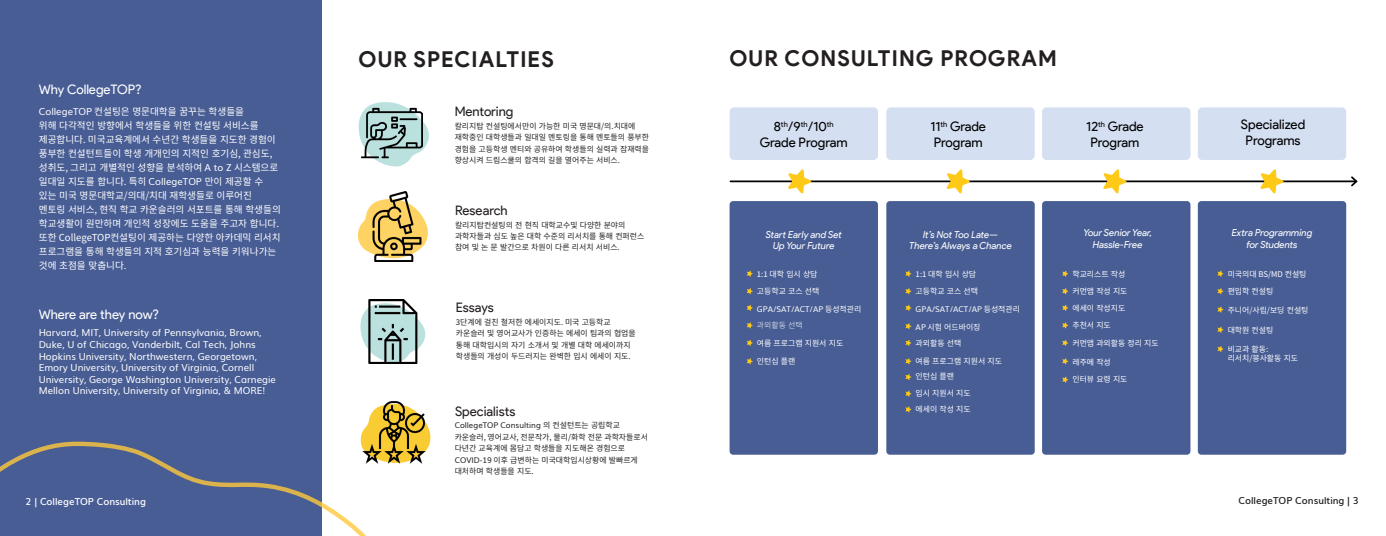
<style>
.page{position:relative;width:1386px;height:536px;background:#fff}
.page>*{position:absolute;margin:0;border:0;box-sizing:border-box;transform-origin:0 0}
.t1{font:700 21.88px "Product Sans";letter-spacing:.05em;color:#231f20}
.t2{font:13.12px "Product Sans";color:#000}
.t3{font:13.12px "Product Sans";color:#231f20}
.t4{font:13.12px "Product Sans";color:#fff}
.t5{font:9.62px/14px "Noto Sans KR";color:#fff}
.t6{font:9.62px/11.5px "Muli";color:#fff}
.t7{font:italic 9.62px "Product Sans";color:#fff}
.t8{font:600 9.62px "Muli";color:#fff}
.t9{font:600 9.62px "Muli";color:#231f20}
.t10{font:7.88px/11.4px "Noto Sans KR";color:#231f20}
.t11{font:7.88px "Noto Sans KR";color:#fff}
.t12{font:7.88px "Muli";color:#fff}
.t13{font:300 7.88px "Noto Sans KR";color:#fff}
.s1{font-family:"Muli"}
.s2{font-family:"Noto Sans KR"}
</style>
<div class="page">
<div style="left:730px;top:107px;width:148px;height:53px;background:#d4dff1;border-radius:4px"></div>
<div style="left:886px;top:107px;width:149px;height:53px;background:#d4dff1;border-radius:4px"></div>
<div style="left:1042px;top:107px;width:148px;height:53px;background:#d4dff1;border-radius:4px"></div>
<div style="left:1198px;top:107px;width:148px;height:53px;background:#d4dff1;border-radius:4px"></div>
<div style="left:0;top:0;width:322px;height:536px;background:#485d94"></div>
<svg style="left:358px;top:112px;width:71px;height:55px"></svg>
<svg style="left:358px;top:223px;width:4px;height:24px"></svg>
<svg style="left:361px;top:421px;width:70px;height:31px"></svg>
<img style="left:362px;top:192px;width:66px;height:69px">
<svg style="left:360px;top:310px;width:66px;height:37px"></svg>
<img style="left:366px;top:300px;width:54px;height:63px">
<img style="left:363px;top:401px;width:62px;height:62px">
<img style="left:361px;top:102px;width:61px;height:61px">
<svg style="left:0;top:439px;width:415px;height:97px"></svg>
<hr style="left:730px;top:180px;width:626px;height:2px;background:#000">
<svg style="left:1349px;top:176px;width:9px;height:11px"></svg>
<div style="left:730px;top:201px;width:148px;height:253px;background:#485d94;border-radius:4px"></div>
<div style="left:886px;top:201px;width:149px;height:253px;background:#485d94;border-radius:4px"></div>
<div style="left:1042px;top:201px;width:148px;height:253px;background:#485d94;border-radius:4px"></div>
<div style="left:1198px;top:201px;width:148px;height:253px;background:#485d94;border-radius:4px"></div>
<svg style="left:788px;top:169px;width:23px;height:24px"></svg>
<svg style="left:1218px;top:270px;width:5px;height:7px"></svg>
<svg style="left:1218px;top:288px;width:5px;height:6px"></svg>
<svg style="left:1218px;top:306px;width:5px;height:6px"></svg>
<svg style="left:1218px;top:326px;width:5px;height:7px"></svg>
<svg style="left:1218px;top:346px;width:5px;height:6px"></svg>
<svg style="left:747px;top:270px;width:6px;height:7px"></svg>
<svg style="left:747px;top:288px;width:6px;height:6px"></svg>
<svg style="left:747px;top:305px;width:6px;height:6px"></svg>
<svg style="left:747px;top:322px;width:6px;height:6px"></svg>
<svg style="left:747px;top:340px;width:6px;height:6px"></svg>
<svg style="left:747px;top:358px;width:6px;height:6px"></svg>
<svg style="left:1062px;top:270px;width:6px;height:7px"></svg>
<svg style="left:1062px;top:288px;width:6px;height:6px"></svg>
<svg style="left:1062px;top:305px;width:6px;height:6px"></svg>
<svg style="left:1062px;top:322px;width:6px;height:6px"></svg>
<svg style="left:1062px;top:340px;width:6px;height:6px"></svg>
<svg style="left:1062px;top:358px;width:6px;height:6px"></svg>
<svg style="left:1062px;top:376px;width:6px;height:6px"></svg>
<svg style="left:906px;top:270px;width:5px;height:7px"></svg>
<svg style="left:906px;top:288px;width:5px;height:6px"></svg>
<svg style="left:906px;top:305px;width:5px;height:6px"></svg>
<svg style="left:906px;top:323px;width:5px;height:6px"></svg>
<svg style="left:906px;top:340px;width:5px;height:6px"></svg>
<svg style="left:906px;top:358px;width:5px;height:6px"></svg>
<svg style="left:906px;top:374px;width:5px;height:6px"></svg>
<svg style="left:906px;top:390px;width:5px;height:6px"></svg>
<svg style="left:906px;top:406px;width:5px;height:6px"></svg>
<svg style="left:947px;top:169px;width:23px;height:24px"></svg>
<svg style="left:1103px;top:169px;width:23px;height:24px"></svg>
<svg style="left:1260px;top:169px;width:24px;height:24px"></svg>
<p class="t4" style="left:39px;top:82px;width:104px">Why CollegeTOP?</p>
<p class="t5" style="left:39px;top:105px;width:244px"><span class="s1">CollegeTOP</span> 컨설팅은 명문대학을 꿈꾸는 학생들을<br>위해 다각적인 방향에서 학생들을 위한 컨설팅 서비스를 제공합니다. 미국교육계에서 수년간 학생들을 지도한 경험이 풍부한 컨설턴트들이 학생 개개인의 지적인 호기심, 관심도, 성취도, 그리고 개별적인 성향을 분석하여 <span class="s1">A to Z</span> 시스템으로 일대일 지도를 합니다. 특히 <span class="s1">CollegeTOP</span> 만이 제공할 수 있는 미국 명문대학교/의대/치대 재학생들로 이루어진 멘토링 서비스, 현직 학교 카운슬러의 서포트를 통해 학생들의 학교생활이 원만하며 개인적 성장에도 도움을 주고자 합니다. 또한 CollegeTOP컨설팅이 제공하는 다양한 아카데믹 리서치 프로그램을 통해 학생들의 지적 호기심과 능력을 키워나가는 것에 초점을 맞춥니다.</p>
<p class="t4" style="left:39px;top:307px;width:122px">Where are they now?</p>
<p class="t6" style="left:39px;top:326px;width:239px">Harvard, MIT, University of Pennsylvania, Brown, Duke, U of Chicago, Vanderbilt, Cal Tech, Johns Hopkins University, Northwestern, Georgetown, Emory University, University of Virginia, Cornell University, George Washington University, Carnegie Mellon University, University of Virginia, &amp; MORE!</p>
<p class="t1" style="left:359px;top:45px;width:197px">OUR SPECIALTIES</p>
<p class="t3" style="left:455px;top:104px;width:60px">Mentoring</p>
<p class="t10" style="left:455px;top:120px;width:196px">칼리지탑 컨설팅에서만이 가능한 미국 명문대/의.치대에 재학중인 대학생들과 일대일 멘토링을 통해 멘토들의 풍부한 경험을 고등학생 멘티와 공유하여 학생들의 실력과 잠재력을 향상시켜 드림스쿨의 합격의 길을 열어주는 서비스.</p>
<p class="t3" style="left:455px;top:203px;width:54px">Research</p>
<p class="t10" style="left:455px;top:219px;width:191px">칼리지탑컨설팅의 전 현직 대학교수및 다양한 분야의 과학자들과 심도 높은 대학 수준의 리서치를 통해 컨퍼런스 참여 및 논 문 발간으로 차원이 다른 리서치 서비스.</p>
<p class="t3" style="left:456px;top:300px;width:40px">Essays</p>
<p class="t10" style="left:456px;top:316px;width:181px">3단계에 걸친 철저한 에세이지도. 미국 고등학교 카운슬러 및 영어교사가 인증하는 에세이 팀과의 협업을 통해 대학입시의 자기 소개서 및 개별 대학 에세이까지 학생들의 개성이 두드러지는 완벽한 입시 에세이 지도.</p>
<p class="t3" style="left:455px;top:403px;width:62px">Specialists</p>
<p class="t10" style="left:455px;top:420px;width:195px"><span class="s1">CollegeTOP Consulting</span> 의 컨설턴트는 공립학교 카운슬러, 영어교사, 전문작가, 물리/화학 전문 과학자들로서 다년간 교육계에 몸담고 학생들을 지도해온 경험으로<br><span class="s1">COVID-19</span> 이후 급변하는 미국대학입시상황에 발빠르게 대처하며 학생들을 지도.</p>
<p class="t1" style="left:730px;top:45px;width:329px">OUR CONSULTING PROGRAM</p>
<p class="t2" style="left:774px;top:119px;width:61px">8<sup>th</sup>/9<sup>th</sup>/10<sup>th</sup></p>
<p class="t2" style="left:760px;top:135px;width:89px">Grade Program</p>
<p class="t2" style="left:931px;top:119px;width:57px">11<sup>th</sup> Grade</p>
<p class="t2" style="left:934px;top:135px;width:51px">Program</p>
<p class="t2" style="left:1086px;top:119px;width:59px">12<sup>th</sup> Grade</p>
<p class="t2" style="left:1090px;top:135px;width:51px">Program</p>
<p class="t2" style="left:1241px;top:117px;width:66px">Specialized</p>
<p class="t2" style="left:1246px;top:133px;width:56px">Programs</p>
<p class="t7" style="left:766px;top:228px;width:78px">Start Early and Set</p>
<p class="t7" style="left:773px;top:240px;width:63px">Up Your Future</p>
<p class="t7" style="left:923px;top:228px;width:76px">It’s Not Too Late—</p>
<p class="t7" style="left:909px;top:240px;width:104px">There’s Always a Chance</p>
<p class="t7" style="left:1083px;top:227px;width:70px">Your Senior Year,</p>
<p class="t7" style="left:1093px;top:238px;width:51px">Hassle-Free</p>
<p class="t7" style="left:1232px;top:227px;width:82px">Extra Programming</p>
<p class="t7" style="left:1247px;top:238px;width:53px">for Students</p>
<p class="t11" style="left:757px;top:269px;width:62px">1:1 대학 입시 상담</p>
<p class="t11" style="left:916px;top:269px;width:62px">1:1 대학 입시 상담</p>
<p class="t11" style="left:1072px;top:269px;width:54px">학교리스트 작성</p>
<p class="t11" style="left:1228px;top:269px;width:80px">미국의대 BS/MD 컨설팅</p>
<p class="t11" style="left:757px;top:286px;width:64px">고등학교 코스 선택</p>
<p class="t12" style="left:757px;top:303px;width:106px">GPA/SAT/ACT/AP <span class="s2">등성적관리</span></p>
<p class="t11" style="left:916px;top:286px;width:64px">고등학교 코스 선택</p>
<p class="t12" style="left:916px;top:303px;width:106px">GPA/SAT/ACT/AP <span class="s2">등성적관리</span></p>
<p class="t11" style="left:1072px;top:286px;width:57px">커먼앱 작성 지도</p>
<p class="t11" style="left:1072px;top:303px;width:54px">에세이 작성지도</p>
<p class="t11" style="left:1228px;top:286px;width:47px">편입학 컨설팅</p>
<p class="t11" style="left:1228px;top:305px;width:82px">주니어/사립/보딩 컨설팅</p>
<p class="t13" style="left:757px;top:321px;width:47px">과외활동 선택</p>
<p class="t11" style="left:757px;top:338px;width:88px">여름 프로그램 지원서 지도</p>
<p class="t11" style="left:757px;top:356px;width:40px">인턴십 플랜</p>
<p class="t11" style="left:916px;top:322px;width:66px"><span class="s1">AP</span> 시험 어드바이징</p>
<p class="t11" style="left:916px;top:338px;width:47px">과외활동 선택</p>
<p class="t11" style="left:916px;top:356px;width:88px">여름 프로그램 지원서 지도</p>
<p class="t11" style="left:916px;top:372px;width:40px">인턴십 플랜</p>
<p class="t11" style="left:916px;top:388px;width:57px">입시 지원서 지도</p>
<p class="t11" style="left:916px;top:404px;width:57px">에세이 작성 지도</p>
<p class="t11" style="left:1072px;top:321px;width:40px">추천서 지도</p>
<p class="t11" style="left:1072px;top:338px;width:88px">커먼앱 과외활동 정리 지도</p>
<p class="t11" style="left:1072px;top:358px;width:40px">레주메 작성</p>
<p class="t11" style="left:1072px;top:374px;width:57px">인터뷰 요령 지도</p>
<p class="t11" style="left:1228px;top:325px;width:47px">대학원 컨설팅</p>
<p class="t11" style="left:1228px;top:345px;width:42px">비교과 활동:</p>
<p class="t11" style="left:1228px;top:353px;width:72px">리서치/봉사활동 지도</p>
<p class="t8" style="left:26px;top:493px;width:122px">2 | CollegeTOP Consulting</p>
<p class="t9" style="left:1239px;top:493px;width:122px">CollegeTOP Consulting | 3</p>
</div>
